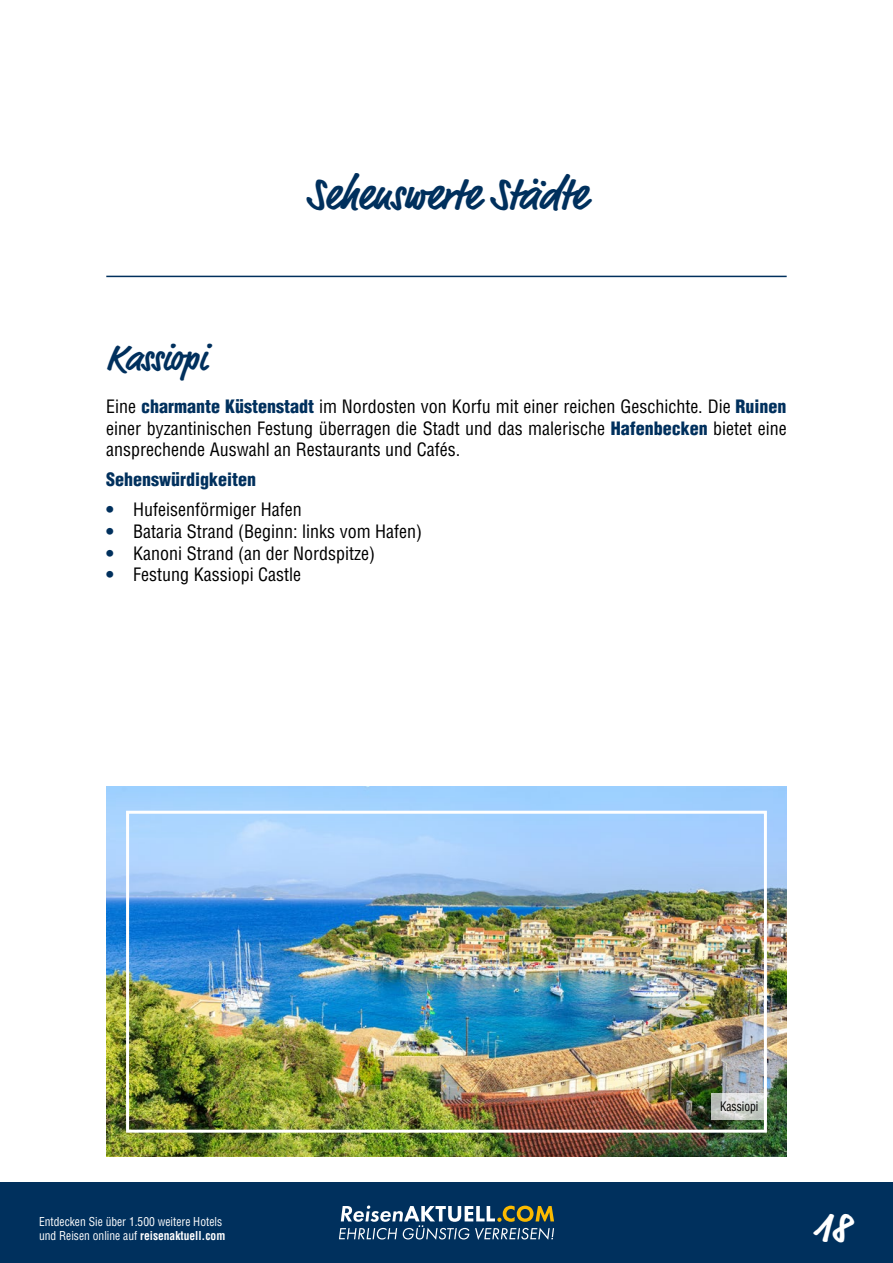
<style>
.page{position:relative;width:893px;height:1263px;background:#fff}
.page>*{position:absolute;margin:0;border:0;box-sizing:border-box;transform-origin:0 0}
.t1{font:700 45px "Market Pro";letter-spacing:-.005em;color:#00305d;scale:.95 1}
.t2{font:700 42px "Market Pro";color:#fff}
.t3{font:700 37.5px "Market Pro";letter-spacing:-.005em;color:#00305d;scale:.95 1}
.t4{font:condensed 18px/21.6px "Helvetica LT Std";color:#000;text-align:justify}
.t5{font:900 condensed 18px "Helvetica LT Std";color:#00305d}
.t6{font:condensed 12.75px "Helvetica LT Std";color:#000;scale:.9 1}
.t7{font:condensed 12px/14.4px "Helvetica LT Std";color:#fff;scale:.96 1}
.s1{font-weight:900;color:#00305d}
.s2{font-weight:700}
</style>
<div class="page">
<hr style="left:106px;top:276px;width:681px;height:1px;background:#00305d">
<div style="left:0;top:1182px;width:893px;height:81px;background:#00305d"></div>
<svg style="left:339px;top:1205px;width:215px;height:35px"></svg>
<img style="left:106px;top:787px;width:681px;height:370px">
<div style="left:126px;top:811px;width:641px;height:322px;border:3px solid #fff"></div>
<svg style="left:712px;top:1093px;width:55px;height:26px"></svg>
<h1 class="t1" style="left:306px;top:163px;width:297px">Sehenswerte Städte</h1>
<h3 class="t3" style="left:106px;top:332px;width:107px">Kassiopi</h3>
<p class="t4" style="left:106px;top:396px;width:682px">Eine <span class="s1">charmante Küstenstadt</span> im Nordosten von Korfu mit einer reichen Geschichte. Die <span class="s1">Ruinen </span>einer byzantinischen Festung überragen die Stadt und das malerische <span class="s1">Hafenbecken</span> bietet eine ansprechende Auswahl an Restaurants und Cafés.</p>
<p class="t5" style="left:106px;top:468px;width:151px">Sehenswürdigkeiten</p>
<p class="t4" style="left:106px;top:499px;width:197px"><span class="s1">•</span> Hufeisenförmiger Hafen</p>
<p class="t4" style="left:106px;top:521px;width:317px"><span class="s1">•</span> Bataria Strand (Beginn: links vom Hafen)</p>
<p class="t4" style="left:106px;top:542px;width:270px"><span class="s1">•</span> Kanoni Strand (an der Nordspitze)</p>
<p class="t4" style="left:106px;top:564px;width:196px"><span class="s1">•</span> Festung Kassiopi Castle</p>
<p class="t6" style="left:720px;top:1098px;width:44px">Kassiopi</p>
<p class="t7" style="left:39px;top:1214px;width:195px">Entdecken Sie über 1.500 weitere Hotels und Reisen online auf <span class="s2">reisenaktuell.com</span></p>
<h2 class="t2" style="left:813px;top:1198px;width:39px">18</h2>
</div>
